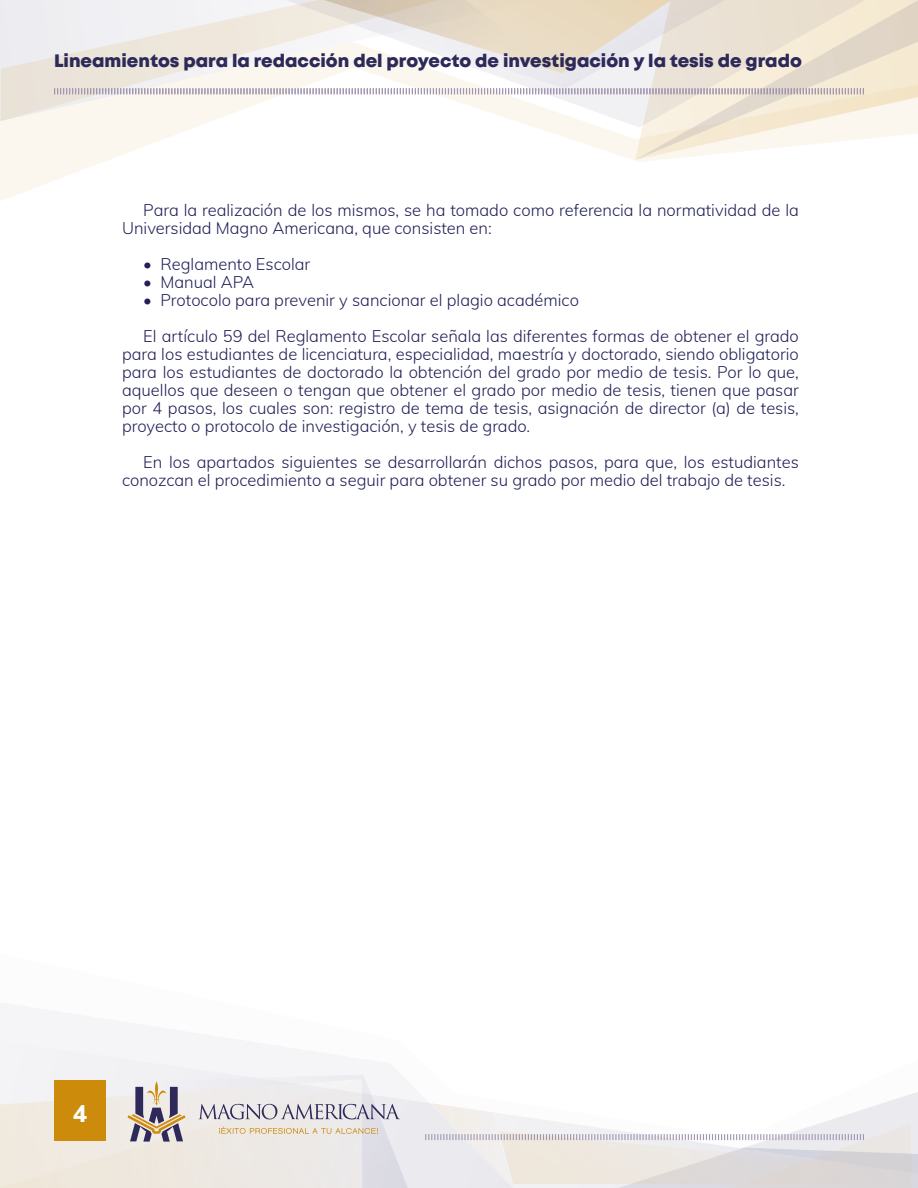
<style>
.page{position:relative;width:918px;height:1188px;background:#fff}
.page>*{position:absolute;margin:0;border:0;box-sizing:border-box;transform-origin:0 0}
.t1{font:800 24px "Muli";color:#fff}
.t2{font:800 18px "Mont";color:#2d2959}
.t3{font:300 16.5px/18px "Muli";color:#212057}
</style>
<div class="page">
<svg style="left:0;top:121px;width:652px;height:80px"></svg>
<svg style="left:1px;top:0;width:195px;height:121px"></svg>
<svg style="left:196px;top:95px;width:439px;height:33px"></svg>
<svg style="left:635px;top:0;width:279px;height:160px"></svg>
<svg style="left:914px;top:0;width:4px;height:134px"></svg>
<svg style="left:0;top:1041px;width:425px;height:147px;fill:#f5f5f7"></svg>
<div style="left:0;top:1075px;width:408px;height:113px;background:#f0f0f3"></div>
<svg style="left:425px;top:1092px;width:493px;height:96px"></svg>
<svg style="left:0;top:1079px;width:400px;height:109px;background:#e2d9ce"></svg>
<svg style="left:53px;top:0;width:812px;height:95px"></svg>
<p class="t2" style="left:54px;top:49px;width:749px">Lineamientos para la redacción del proyecto de investigación y la tesis de grado</p>
<p class="t3" style="left:122px;top:200px;width:678px;text-indent:21px">Para la realización de los mismos, se ha tomado como referencia la normatividad de la<br>Universidad Magno Americana, que consisten en:</p>
<p class="t3" style="left:143px;top:254px;width:169px">• Reglamento Escolar</p>
<p class="t3" style="left:143px;top:272px;width:112px">• Manual APA</p>
<p class="t3" style="left:143px;top:281px;width:657px;line-height:36px">• Protocolo para prevenir y sancionar el plagio académico<br>El artículo 59 del Reglamento Escolar señala las diferentes formas de obtener el grado</p>
<p class="t3" style="left:122px;top:344px;width:678px;text-align:justify">para los estudiantes de licenciatura, especialidad, maestría y doctorado, siendo obligatorio para los estudiantes de doctorado la obtención del grado por medio de tesis. Por lo que, aquellos que deseen o tengan que obtener el grado por medio de tesis, tienen que pasar por 4 pasos, los cuales son: registro de tema de tesis, asignación de director (a) de tesis, proyecto o protocolo de investigación, y tesis de grado.</p>
<p class="t3" style="left:122px;top:452px;width:678px;text-indent:21px">En los apartados siguientes se desarrollarán dichos pasos, para que, los estudiantes conozcan el procedimiento a seguir para obtener su grado por medio del trabajo de tesis.</p>
<h1 class="t1" style="left:73px;top:1096px;width:16px">4</h1>
</div>
